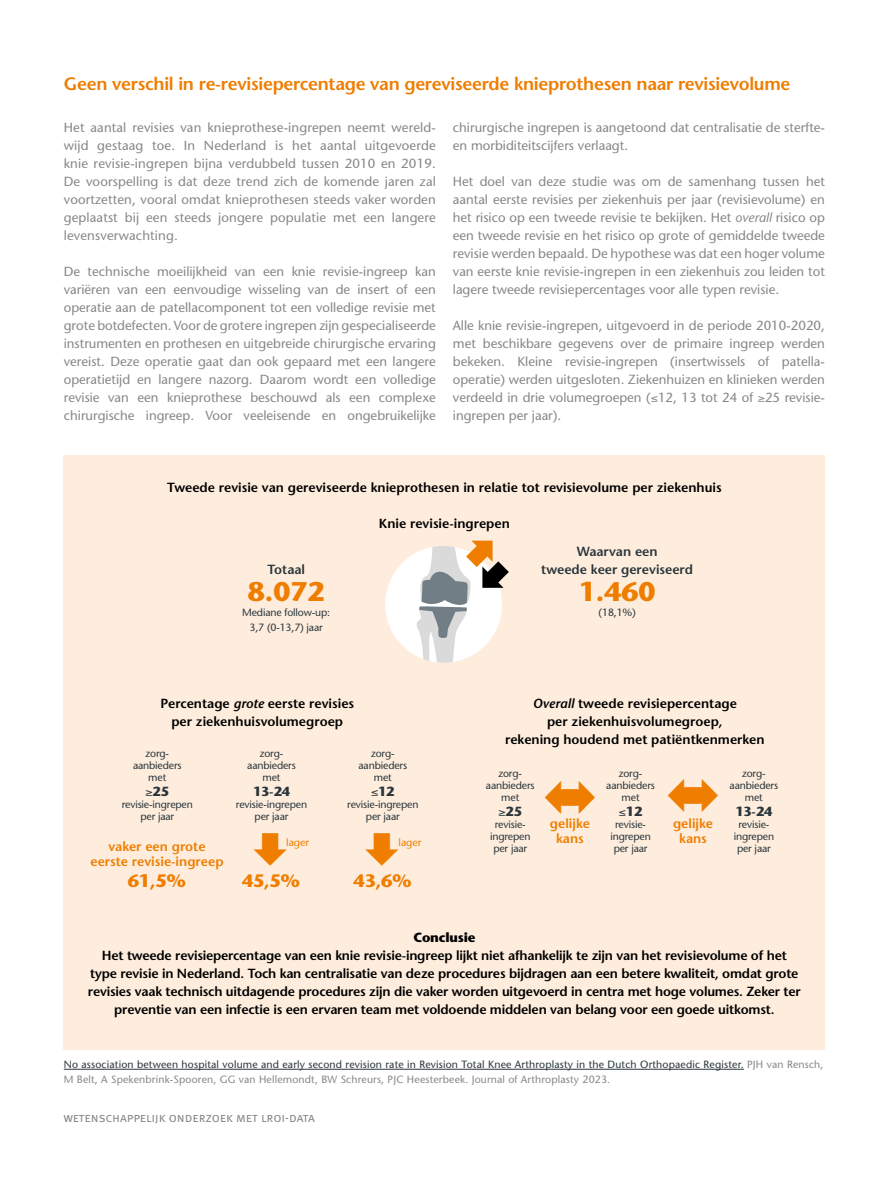
<style>
.page{position:relative;width:893px;height:1191px;background:#fff}
.page>*{position:absolute;margin:0;border:0;box-sizing:border-box;transform-origin:0 0}
.t1{font:700 27px "Stone Sans";color:#ef7d00}
.t2{font:600 18px "Stone Sans";letter-spacing:-.015em;color:#ef7d00}
.t3{font:700 18px "Stone Sans";color:#ef7d00}
.t4{font:13.2px/18px "Stone Sans";color:#878787;text-align:justify}
.t5{font:600 13.2px/18px "Stone Sans";letter-spacing:-.015em;color:#000;text-align:center}
.t6{font:600 13.2px/15px "Stone Sans";color:#ef7d00;text-align:center}
.t7{font:13.2px "Meta Normal Caps";color:#878787}
.t8{font:600 13.2px/18px "Stone Sans";color:#2a363b;text-align:center}
.t9{font:700 13.2px "Stone Sans";letter-spacing:-.015em;color:#2a363b}
.t10{font:700 13.2px "Stone Sans";letter-spacing:-.015em;color:#000}
.t11{font:10.5px/12px "Stone Sans";letter-spacing:-.015em;color:#2a363b;text-align:center}
.t12{font:10.5px/15px "Stone Sans";letter-spacing:.015em;color:#2a363b}
.t13{font:10.5px "Stone Sans";color:#ef7d00}
.s1{font-style:italic}
.s2{color:#878787}
</style>
<div class="page">
<hr style="left:64px;top:1069px;width:680px;height:1px;background:#2a363b">
<div style="left:64px;top:456px;width:761px;height:594px;background:#feeddd"></div>
<div style="left:385px;top:546px;width:117px;height:117px;background:#fff;border-radius:50%"></div>
<svg style="left:416px;top:546px;width:86px;height:117px"></svg>
<h2 class="t2" style="left:64px;top:72px;width:728px">Geen verschil in re-revisiepercentage van gereviseerde knieprothesen naar revisievolume</h2>
<p class="t4" style="left:64px;top:118px;width:374px">Het aantal revisies van knieprothese-ingrepen neemt wereld&shy;wijd gestaag toe. In Nederland is het aantal uitgevoerde knie revisie-ingrepen bijna verdubbeld tussen 2010 en 2019.<br>De voorspelling is dat deze trend zich de komende jaren zal voortzetten, vooral omdat knieprothesen steeds vaker worden geplaatst bij een steeds jongere populatie met een langere levensverwachting.</p>
<p class="t4" style="left:64px;top:262px;width:374px">De technische moeilijkheid van een knie revisie-ingreep kan variëren van een eenvoudige wisseling van de insert of een operatie aan de patellacomponent tot een volledige revisie met grote botdefecten. Voor de grotere ingrepen zijn gespecialiseerde instrumenten en prothesen en uitgebreide chirurgische ervaring vereist. Deze operatie gaat dan ook gepaard met een langere operatietijd en langere nazorg. Daarom wordt een volledige revisie van een knieprothese beschouwd als een complexe chirurgische ingreep. Voor veeleisende en ongebruikelijke</p>
<p class="t4" style="left:453px;top:118px;width:374px">chirurgische ingrepen is aangetoond dat centralisatie de sterfte&shy;en morbiditeitscijfers verlaagt.</p>
<p class="t4" style="left:453px;top:172px;width:374px">Het doel van deze studie was om de samenhang tussen het aantal eerste revisies per ziekenhuis per jaar (revisievolume) en het risico op een tweede revisie te bekijken. Het <span class="s1">overall</span> risico op een tweede revisie en het risico op grote of gemiddelde tweede revisie werden bepaald. De hypothese was dat een hoger volume van eerste knie revisie-ingrepen in een ziekenhuis zou leiden tot lagere tweede revisiepercentages voor alle typen revisie.</p>
<p class="t4" style="left:453px;top:316px;width:374px">Alle knie revisie-ingrepen, uitgevoerd in de periode 2010-2020, met beschikbare gegevens over de primaire ingreep werden bekeken. Kleine revisie-ingrepen (insertwissels of patella&shy;operatie) werden uitgesloten. Ziekenhuizen en klinieken werden verdeeld in drie volumegroepen (≤12, 13 tot 24 of ≥25 revisie&shy;ingrepen per jaar).</p>
<p class="t5" style="left:167px;top:478px;width:556px">Tweede revisie van gereviseerde knieprothesen in relatie tot revisievolume per ziekenhuis</p>
<p class="t8" style="left:267px;top:560px;width:39px">Totaal</p>
<h1 class="t1" style="left:248px;top:575px;width:78px">8.072</h1>
<p class="t11" style="left:242px;top:605px;width:89px;line-height:15px">Mediane follow-up:<br>3,7 (0-13,7) jaar</p>
<p class="t5" style="left:379px;top:514px;width:133px">Knie revisie-ingrepen</p>
<p class="t8" style="left:541px;top:542px;width:153px">Waarvan een<br>tweede keer gereviseerd</p>
<h1 class="t1" style="left:579px;top:574px;width:78px">1.460</h1>
<p class="t11" style="left:599px;top:606px;width:39px">(18,1%)</p>
<p class="t5" style="left:160px;top:694px;width:195px">Percentage <span class="s1">grote</span> eerste revisies per ziekenhuisvolumegroep</p>
<p class="t5" style="left:505px;top:694px;width:261px"><span class="s1">Overall</span> tweede revisiepercentage<br>per ziekenhuisvolumegroep,<br>rekening houdend met patiëntkenmerken</p>
<p class="t11" style="left:247px;top:747px;width:50px">zorg&shy;aanbieders met</p>
<p class="t9" style="left:253px;top:783px;width:39px">13-24</p>
<p class="t11" style="left:236px;top:798px;width:73px">revisie-ingrepen per jaar</p>
<p class="t11" style="left:359px;top:747px;width:50px">zorg&shy;aanbieders met</p>
<p class="t9" style="left:371px;top:783px;width:25px">≤12</p>
<p class="t11" style="left:347px;top:798px;width:73px">revisie-ingrepen per jaar</p>
<p class="t13" style="left:398px;top:835px;width:24px">lager</p>
<p class="t11" style="left:133px;top:747px;width:50px">zorg&shy;aanbieders met</p>
<p class="t9" style="left:146px;top:783px;width:25px">≥25</p>
<p class="t11" style="left:122px;top:798px;width:73px">revisie-ingrepen per jaar</p>
<p class="t11" style="left:486px;top:767px;width:50px">zorg&shy;aanbieders met</p>
<p class="t9" style="left:498px;top:802px;width:25px">≥25</p>
<p class="t11" style="left:490px;top:818px;width:42px">revisie&shy;ingrepen per jaar</p>
<p class="t11" style="left:730px;top:767px;width:50px">zorg&shy;aanbieders met</p>
<p class="t9" style="left:735px;top:802px;width:39px">13-24</p>
<p class="t11" style="left:734px;top:818px;width:42px">revisie&shy;ingrepen</p>
<p class="t11" style="left:606px;top:767px;width:50px">zorg&shy;aanbieders met</p>
<p class="t9" style="left:619px;top:802px;width:25px">≤12</p>
<p class="t11" style="left:610px;top:818px;width:42px">revisie&shy;ingrepen per jaar</p>
<p class="t6" style="left:550px;top:815px;width:42px">gelijke kans</p>
<p class="t6" style="left:673px;top:815px;width:42px">gelijke kans</p>
<p class="t13" style="left:286px;top:835px;width:24px">lager</p>
<p class="t6" style="left:108px;top:838px;width:99px">vaker een grote</p>
<p class="t11" style="left:737px;top:842px;width:35px">per jaar</p>
<p class="t6" style="left:90px;top:853px;width:135px">eerste revisie-ingreep</p>
<h2 class="t3" style="left:128px;top:869px;width:60px">61,5%</h2>
<h2 class="t3" style="left:242px;top:869px;width:60px">45,5%</h2>
<h2 class="t3" style="left:354px;top:869px;width:60px">43,6%</h2>
<p class="t10" style="left:413px;top:929px;width:63px">Conclusie</p>
<p class="t5" style="left:88px;top:946px;width:714px">Het tweede revisiepercentage van een knie revisie-ingreep lijkt niet afhankelijk te zijn van het revisievolume of het type revisie in Nederland. Toch kan centralisatie van deze procedures bijdragen aan een betere kwaliteit, omdat grote revisies vaak technisch uitdagende procedures zijn die vaker worden uitgevoerd in centra met hoge volumes. Zeker ter preventie van een infectie is een ervaren team met voldoende middelen van belang voor een goede uitkomst.</p>
<p class="t12" style="left:64px;top:1056px;width:761px">No association between hospital volume and early second revision rate in Revision Total Knee Arthroplasty in the Dutch Orthopaedic Register. <span class="s2">PJH van Rensch,<br>M Belt, A Spekenbrink-Spooren, GG van Hellemondt, BW Schreurs, PJC Heesterbeek. Journal of Arthroplasty 2023.</span></p>
<p class="t7" style="left:64px;top:1109px;width:253px">wetenschappelijk onderzoek met lroi-data</p>
</div>
